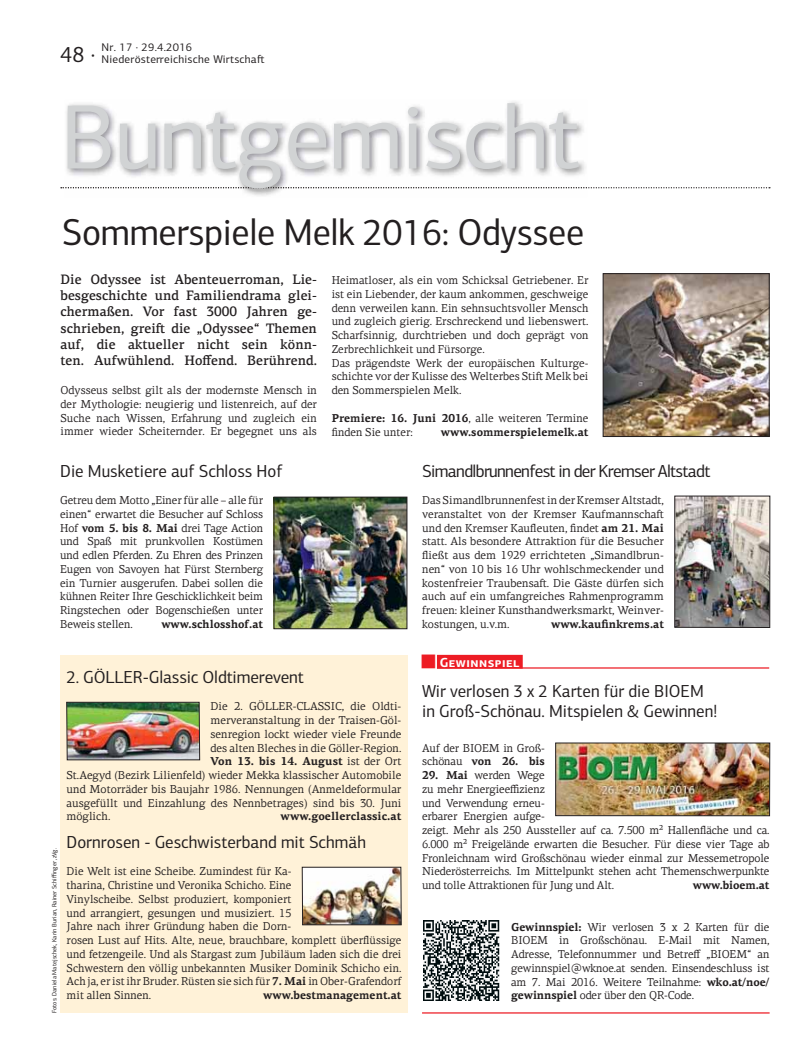
<style>
.page{position:relative;width:798px;height:1063px;background:#fff}
.page>*{position:absolute;margin:0;border:0;box-sizing:border-box;transform-origin:0 0}
.t1{font:91.88px "PF Centro Sans Pro";color:#d1d3d4}
.t2{font:37.5px "PF Centro Sans Pro";letter-spacing:-.01em;color:#231f20;scale:.96 1}
.t3{font:22.5px "PF Centro Sans Pro";color:#231f20;scale:.96 1}
.t4{font:17.5px/20px "PF Centro Sans Pro";color:#231f20;scale:.96 1}
.t5{font:17.5px "PF Centro Sans Pro";color:#231f20}
.t6{font:500 13.75px/16.2px "PF Centro Serif Pro";color:#231f20;text-align:justify;scale:.96 1}
.t7{font:700 13.12px "PF Centro Sans Pro";letter-spacing:.04em;color:#fff}
.t8{font:11.5px/13.8px "PF Centro Serif Pro";color:#231f20;scale:.96 1}
.t9{font:11.5px/13.8px "PF Centro Serif Pro";color:#231f20;text-align:justify}
.t10{font:700 11.5px "PF Centro Serif Pro";color:#231f20;scale:.96 1}
.t11{font:700 11.5px "PF Centro Serif Pro";color:#231f20}
.t12{font:11.25px/11.9px "PF Centro Sans Pro";letter-spacing:.02em;color:#231f20}
.t13{font:6.25px "PF Centro Sans Pro";color:#231f20}
.s1{font-weight:700}
.s2{font-weight:400}
</style>
<div class="page">
<svg style="left:61px;top:187px;width:708px;height:1px"></svg>
<img style="left:64px;top:101px;width:522px;height:95px">
<img style="left:510px;top:187px;width:76px;height:1px">
<hr style="left:422px;top:1012px;width:347px;height:2px;background:#ed1c24">
<div style="left:437px;top:655px;width:85px;height:14px;background:#ed1c24"></div>
<hr style="left:437px;top:667px;width:331px;height:2px;background:#ed1c24">
<div style="left:60px;top:656px;width:347px;height:357px;background:#fff2d8"></div>
<img style="left:423px;top:921px;width:76px;height:80px">
<img style="left:302px;top:867px;width:99px;height:58px">
<img style="left:276px;top:499px;width:129px;height:128px">
<div style="left:274px;top:497px;width:133px;height:132px;border:1px solid #231f20"></div>
<img style="left:676px;top:498px;width:91px;height:128px">
<div style="left:674px;top:496px;width:95px;height:132px;border:1px solid #231f20"></div>
<img style="left:557px;top:745px;width:210px;height:69px">
<div style="left:555px;top:743px;width:214px;height:73px;border:1px solid #231f20"></div>
<img style="left:604px;top:275px;width:163px;height:160px">
<div style="left:602px;top:273px;width:167px;height:164px;border:1px solid #231f20"></div>
<img style="left:66px;top:702px;width:134px;height:58px">
<h3 class="t3" style="left:60px;top:46px;width:38px">48 ·</h3>
<p class="t12" style="left:102px;top:42px;width:165px">Nr. 17 · 29.4.2016<br>Niederösterreichische Wirtscha-</p>
<h1 class="t1" style="left:60px;top:103px;width:521px">Buntgemischt</h1>
<h2 class="t2" style="left:62px;top:219px;width:545px">Sommerspiele Melk 2016: Odyssee</h2>
<p class="t6" style="left:60px;top:272px;width:268px">Die Odyssee ist Abenteuerroman, Lie&shy;besgeschichte und Familiendrama glei&shy;chermaßen. Vor fast 3000 Jahren ge&shy;schrieben, grei- die „Odyssee“ Themen auf, die aktueller nicht sein könn&shy;ten. Aufwühlend. Hoffend. Berührend.</p>
<p class="t8" style="left:60px;top:385px;width:268px;text-align:justify">Odysseus selbst gilt als der modernste Mensch in der Mythologie: neugierig und listenreich, auf der Suche nach Wissen, Erfahrung und zugleich ein immer wieder Scheiternder. Er begegnet uns als</p>
<h3 class="t4" style="left:60px;top:463px;width:233px">Die Musketiere auf Schloss Hof</h3>
<p class="t8" style="left:60px;top:495px;width:213px;text-align:justify">Getreu dem Motto „Einer für alle – alle für einen“ erwartet die Besucher auf Schloss Hof <span class="s1">vom 5. bis 8. Mai</span> drei Tage Action und Spaß mit prunkvollen Kostümen und edlen Pferden. Zu Ehren des Prinzen Eugen von Savoyen hat Fürst Sternberg ein Turnier ausgerufen. Dabei sollen die kühnen Reiter Ihre Geschicklichkeit beim Ringstechen oder Bogenschießen unter Beweis stellen.</p>
<p class="t10" style="left:161px;top:620px;width:107px">www.schlosshof.at</p>
<p class="t8" style="left:331px;top:275px;width:269px">Heimatloser, als ein vom Schicksal Getriebener. Er ist ein Liebender, der kaum ankommen, geschweige denn verweilen kann. Ein sehnsuchtsvoller Mensch und zugleich gierig. Erschreckend und liebenswert.<br>Scharfsinnig, durchtrieben und doch geprägt von Zerbrechlichkeit und Fürsorge.<br>Das prägendste Werk der europäischen Kulturge&shy;schichte vor der Kulisse des Welterbes Sti- Melk bei den Sommerspielen Melk.</p>
<p class="t8" style="left:331px;top:412px;width:269px"><span class="s1">Premiere: 16. Juni 2016</span>, alle weiteren Termine finden Sie unter:</p>
<p class="t10" style="left:441px;top:427px;width:155px">www.sommerspielemelk.at</p>
<h3 class="t5" style="left:422px;top:464px;width:290px">Simandlbrunnenfest in der Kremser Altstadt</h3>
<p class="t9" style="left:422px;top:495px;width:243px">Das Simandlbrunnenfest in der Kremser Altstadt, veranstaltet von der Kremser Kaufmannscha&shy;und den Kremser Kaufleuten, findet <span class="s1">am 21. Mai </span>statt. Als besondere Attraktion für die Besucher fließt aus dem 1929 errichteten „Simandlbrun&shy;nen“ von 10 bis 16 Uhr wohlschmeckender und kostenfreier Traubensa-. Die Gäste dürfen sich auch auf ein umfangreiches Rahmenprogramm freuen: kleiner Kunsthandwerksmarkt, Weinver&shy;kostungen, u.v.m.</p>
<p class="t10" style="left:551px;top:620px;width:119px">www.kaufinkrems.at</p>
<p class="t13" style="left:52px;top:1013px;width:166px;rotate:-90deg">Fotos: Daniela Matejschek, Karin Burian, Rainer Schiffinger ,zVg.</p>
<h3 class="t5" style="left:66px;top:670px;width:239px">2. GÖLLER-Glassic Oldtimerevent</h3>
<p class="t9" style="left:210px;top:701px;width:192px">Die 2. GÖLLER-CLASSIC, die Oldti-</p>
<p class="t9" style="left:210px;top:715px;width:192px">merveranstaltung in der Traisen-Göl-</p>
<p class="t9" style="left:210px;top:728px;width:192px">senregion lockt wieder viele Freunde</p>
<p class="t9" style="left:210px;top:742px;width:192px">des alten Bleches in die Göller-Region.</p>
<p class="t11" style="left:210px;top:757px;width:192px">Von 13. bis 14. August <span class="s2">ist der Ort</span></p>
<p class="t9" style="left:66px;top:770px;width:336px">St.Aegyd (Bezirk Lilienfeld) wieder Mekka klassischer Automobile</p>
<p class="t9" style="left:66px;top:783px;width:336px">und Motorräder bis Baujahr 1986. Nennungen (Anmeldeformular</p>
<p class="t9" style="left:66px;top:797px;width:336px">ausgefüllt und Einzahlung des Nennbetrages) sind bis 30. Juni</p>
<p class="t9" style="left:66px;top:811px;width:45px">möglich.</p>
<p class="t11" style="left:280px;top:812px;width:122px">www.goellerclassic.at</p>
<h3 class="t4" style="left:67px;top:834px;width:313px">Dornrosen - Geschwisterband mit Schmäh</h3>
<p class="t8" style="left:67px;top:866px;width:350px">Die Welt ist eine Scheibe. Zumindest für Ka-<br>tharina, Christine und Veronika Schicho. Eine<br>Vinylscheibe. Selbst produziert, komponiert<br>und arrangiert, gesungen und musiziert. 15<br>Jahre nach ihrer Gründung haben die Dorn-<br>rosen Lust auf Hits. Alte, neue, brauchbare, komplett überflüssige und fetzengeile. Und als Stargast zum Jubiläum laden sich die drei Schwestern den völlig unbekannten Musiker Dominik Schicho ein.<br>Ach ja, er ist ihr Bruder. Rüsten sie sich für <span class="s1">7. Mai</span> in Ober-Grafendorf mit allen Sinnen.</p>
<p class="t10" style="left:263px;top:991px;width:146px">www.bestmanagement.at</p>
<p class="t7" style="left:439px;top:657px;width:81px">Gewinnspiel</p>
<h3 class="t4" style="left:422px;top:683px;width:309px">Wir verlosen 3 x 2 Karten für die BIOEM in Groß-Schönau. Mitspielen &amp; Gewinnen!</h3>
<p class="t8" style="left:422px;top:742px;width:129px">Auf der BIOEM in Groß&shy;schönau <span class="s1">von 26. bis</span></p>
<p class="t8" style="left:422px;top:770px;width:363px"><span class="s1">29. Mai</span> werden Wege<br>zu mehr Energieeffizienz<br>und Verwendung erneu-<br>erbarer Energien aufge-<br>zeigt. Mehr als 250 Aussteller auf ca. 7.500 m² Hallenfläche und ca.<br>6.000 m² Freigelände erwarten die Besucher. Für diese vier Tage ab Fronleichnam wird Großschönau wieder einmal zur Messemetropole Niederösterreichs. Im Mittelpunkt stehen acht Themenschwerpunkte und tolle Attraktionen für Jung und Alt.</p>
<p class="t10" style="left:692px;top:881px;width:81px">www.bioem.at</p>
<p class="t8" style="left:511px;top:921px;width:270px;text-align:justify"><span class="s1">Gewinnspiel:</span> Wir verlosen 3 x 2 Karten für die BIOEM in Großschönau. E-Mail mit Namen, Adresse, Telefonnummer und Betreff „BIOEM“ an gewinnspiel@wknoe.at senden. Einsendeschluss ist am 7. Mai 2016. Weitere Teilnahme: <span class="s1">wko.at/noe/ gewinnspiel</span> oder über den QR-Code.</p>
</div>
